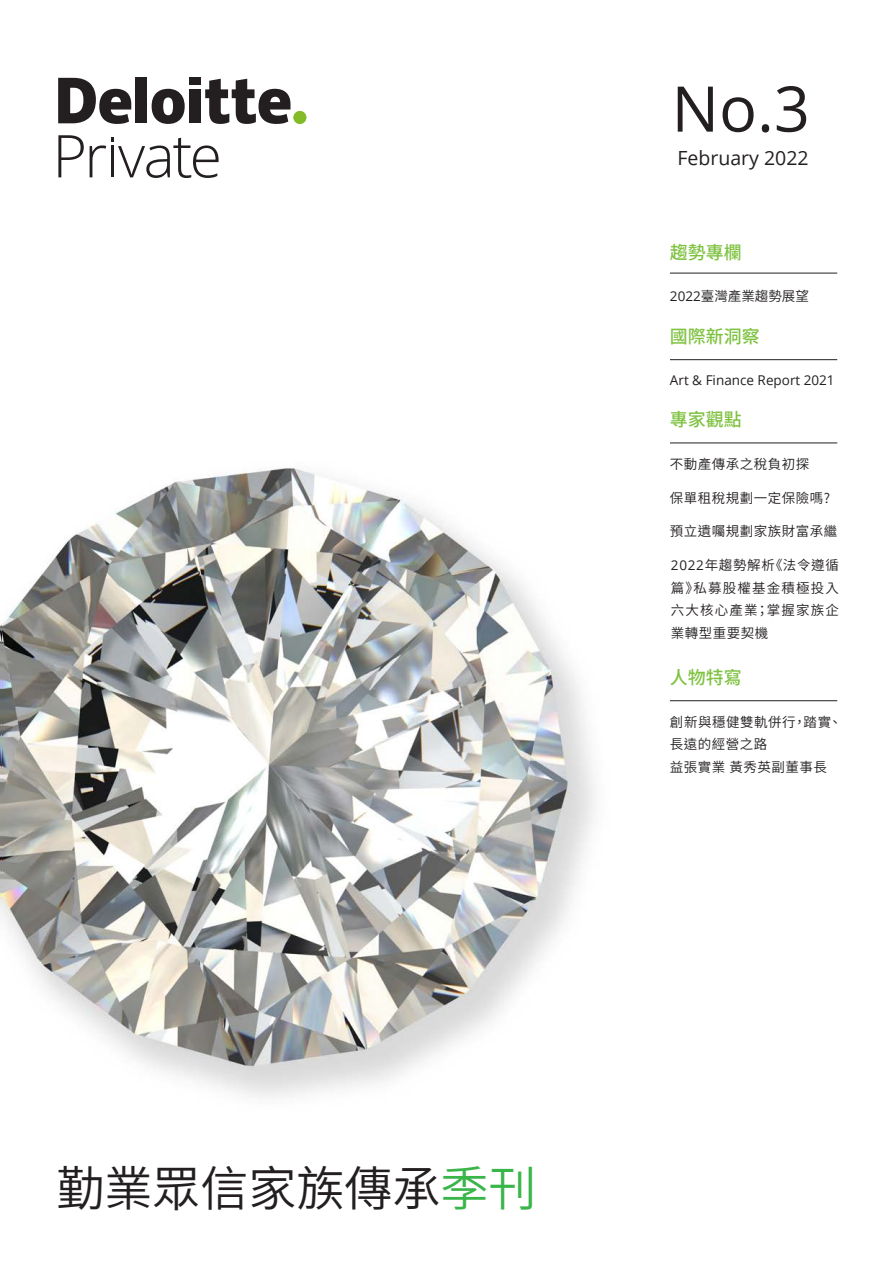
<style>
.page{position:relative;width:893px;height:1263px;background:#fff}
.page>*{position:absolute;margin:0;border:0;box-sizing:border-box;transform-origin:0 0}
.t1{font:63px "Open Sans";color:#231f20}
.t2{font:48px "Source Han Sans TW";color:#231f20}
.t3{font:19.5px "Open Sans";color:#231f20}
.t4{font:500 18px "Source Han Sans TW";color:#7fc241}
.t5{font:13.5px/22.5px "Source Han Sans TW";letter-spacing:.035em;color:#231f20}
.t6{font:13.5px "Open Sans";color:#231f20}
.t7{font:13.5px "Source Han Sans TW";color:#231f20}
.s1{font-family:"Open Sans"}
.s2{color:#3ab54a}
</style>
<div class="page">
<img style="left:2px;top:360px;width:698px;height:737px">
<hr style="left:670px;top:273px;width:167px;height:1px;background:#231f20">
<hr style="left:670px;top:359px;width:167px;height:1px;background:#231f20">
<hr style="left:670px;top:700px;width:167px;height:1px;background:#231f20">
<div style="left:293px;top:111px;width:13px;height:13px;background:#82bb27;border-radius:50%"></div>
<div style="left:136px;top:78px;width:11px;height:45px;background:#231f20"></div>
<svg style="left:151px;top:89px;width:34px;height:35px"></svg>
<div style="left:189px;top:89px;width:12px;height:34px;background:#231f20"></div>
<div style="left:189px;top:78px;width:12px;height:7px;background:#231f20"></div>
<svg style="left:205px;top:79px;width:85px;height:45px"></svg>
<svg style="left:58px;top:78px;width:73px;height:46px"></svg>
<svg style="left:58px;top:135px;width:161px;height:43px"></svg>
<hr style="left:670px;top:443px;width:167px;height:1px;background:#231f20">
<p class="t1" style="left:671px;top:66px;width:140px">No.3</p>
<p class="t3" style="left:677px;top:144px;width:133px">February 2022</p>
<p class="t4" style="left:670px;top:242px;width:73px">趨勢專欄</p>
<p class="t7" style="left:670px;top:288px;width:140px"><span class="s1">2022</span>臺灣產業趨勢展望</p>
<p class="t4" style="left:670px;top:326px;width:91px">國際新洞察</p>
<p class="t6" style="left:670px;top:371px;width:166px">Art &amp; Finance Report 2021</p>
<p class="t7" style="left:668px;top:288px;width:140px"><span class="s1">2022</span>臺灣產業趨勢展望</p>
<p class="t6" style="left:668px;top:371px;width:166px">Art &amp; Finance Report 2021</p>
<p class="t4" style="left:670px;top:409px;width:73px">專家觀點</p>
<p class="t5" style="left:670px;top:453px;width:141px">不動產傳承之稅負初探</p>
<p class="t5" style="left:670px;top:487px;width:162px">保單租稅規劃一定保險嗎?</p>
<p class="t5" style="left:670px;top:520px;width:169px">預立遺囑規劃家族財富承繼</p>
<p class="t5" style="left:671px;top:554px;width:169px;text-align:justify"><span class="s1">2022</span>年趨勢解析《法令遵循篇》私募股權基金積極投入六大核心產業；掌握家族企業轉型重要契機</p>
<p class="t5" style="left:668px;top:453px;width:141px">不動產傳承之稅負初探</p>
<p class="t5" style="left:668px;top:487px;width:162px">保單租稅規劃一定保險嗎?</p>
<p class="t5" style="left:668px;top:520px;width:169px">預立遺囑規劃家族財富承繼</p>
<p class="t5" style="left:669px;top:554px;width:169px;text-align:justify"><span class="s1">2022</span>年趨勢解析《法令遵循篇》私募股權基金積極投入六大核心產業；掌握家族企業轉型重要契機</p>
<p class="t4" style="left:670px;top:667px;width:73px">人物特寫</p>
<p class="t5" style="left:670px;top:711px;width:173px">創新與穩健雙軌併行，踏實、長遠的經營之路<br>益張實業 黃秀英副董事長</p>
<p class="t5" style="left:668px;top:711px;width:173px">創新與穩健雙軌併行，踏實、長遠的經營之路<br>益張實業 黃秀英副董事長</p>
<p class="t2" style="left:56px;top:1161px;width:482px">勤業眾信家族傳承<span class="s2">季刊</span></p>
</div>
